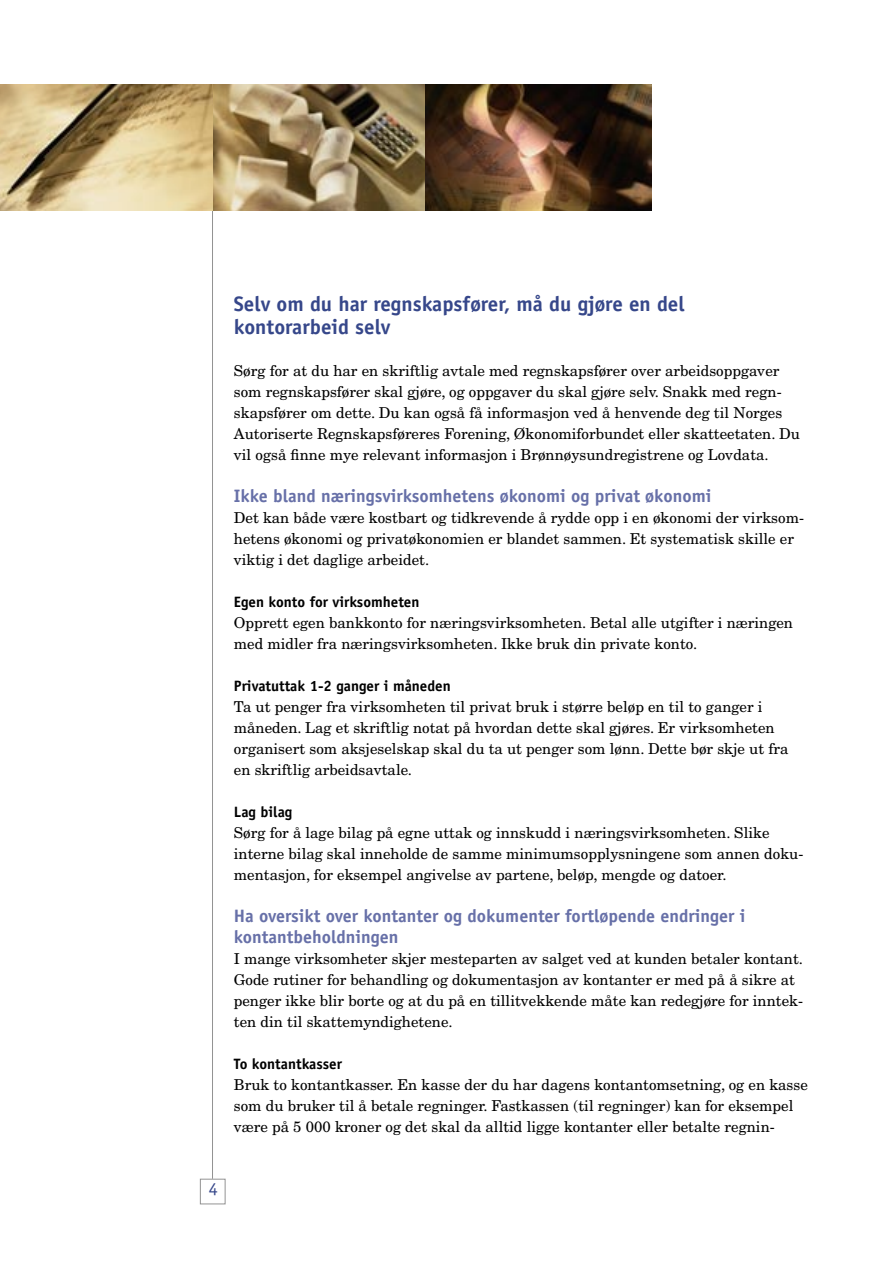
<style>
.page{position:relative;width:893px;height:1263px;background:#fff}
.page>*{position:absolute;margin:0;border:0;box-sizing:border-box;transform-origin:0 0}
.Tittel{font:700 21px/22.5px "Officina Sans";color:#36478a}
.Tittel_liten{font:700 18px/21px "Officina Sans";color:#6770a8}
.t1{font:18px "Officina Sans";color:#36478a}
.Brød{font:15px/21px "New Century Schlbk";color:#000}
.Mellom{font:700 15px "Officina Sans";color:#000}
</style>
<div class="page">
<hr style="left:892px;top:0;width:1px;height:1263px;background:#f9efe3">
<hr style="left:212px;top:84px;width:1px;height:1095px;background:#939393">
<div style="left:200px;top:1179px;width:25px;height:25px;border:1px solid #939393"></div>
<img style="left:0;top:84px;width:651px;height:126px">
<p class="Tittel" style="left:234px;top:293px;width:452px">Selv om du har regnskapsfører, må du gjøre en del kontorarbeid selv</p>
<p class="Brød" style="left:234px;top:360px;width:568px">Sørg for at du har en skriftlig avtale med regnskapsfører over arbeidsoppgaver som regnskapsfører skal gjøre, og oppgaver du skal gjøre selv. Snakk med regn&shy;skapsfører om dette. Du kan også få informasjon ved å henvende deg til Norges Autoriserte Regnskapsføreres Forening, Økonomiforbundet eller skatteetaten. Du vil også finne mye relevant informasjon i Brønnøysundregistrene og Lovdata.</p>
<p class="Tittel_liten" style="left:234px;top:485px;width:479px">Ikke bland næringsvirksomhetens økonomi og privat økonomi</p>
<p class="Brød" style="left:234px;top:507px;width:572px">Det kan både være kostbart og tidkrevende å rydde opp i en økonomi der virksom&shy;hetens økonomi og privatøkonomien er blandet sammen. Et systematisk skille er viktig i det daglige arbeidet.</p>
<p class="Mellom" style="left:234px;top:592px;width:187px">Egen konto for virksomheten</p>
<p class="Brød" style="left:234px;top:612px;width:561px">Opprett egen bankkonto for næringsvirksomheten. Betal alle utgifter i næringen med midler fra næringsvirksomheten. Ikke bruk din private konto.</p>
<p class="Mellom" style="left:234px;top:676px;width:218px">Privatuttak 1-2 ganger i måneden</p>
<p class="Brød" style="left:234px;top:696px;width:556px">Ta ut penger fra virksomheten til privat bruk i større beløp en til to ganger i måneden. Lag et skriftlig notat på hvordan dette skal gjøres. Er virksomheten organisert som aksjeselskap skal du ta ut penger som lønn. Dette bør skje ut fra en skriftlig arbeidsavtale.</p>
<p class="Mellom" style="left:234px;top:802px;width:60px">Lag bilag</p>
<p class="Brød" style="left:234px;top:822px;width:571px">Sørg for å lage bilag på egne uttak og innskudd i næringsvirksomheten. Slike interne bilag skal inneholde de samme minimumsopplysningene som annen doku&shy;mentasjon, for eksempel angivelse av partene, beløp, mengde og datoer.</p>
<p class="Tittel_liten" style="left:234px;top:905px;width:513px">Ha oversikt over kontanter og dokumenter fortløpende endringer i kontantbeholdningen</p>
<p class="Brød" style="left:234px;top:948px;width:571px">I mange virksomheter skjer mesteparten av salget ved at kunden betaler kontant.<br>Gode rutiner for behandling og dokumentasjon av kontanter er med på å sikre at penger ikke blir borte og at du på en tillitvekkende måte kan redegjøre for inntek&shy;ten din til skattemyndighetene.</p>
<p class="Mellom" style="left:234px;top:1054px;width:110px">To kontantkasser</p>
<p class="Brød" style="left:234px;top:1074px;width:576px">Bruk to kontantkasser. En kasse der du har dagens kontantomsetning, og en kasse som du bruker til å betale regninger. Fastkassen (til regninger) kan for eksempel være på 5 000 kroner og det skal da alltid ligge kontanter eller betalte regnin-</p>
<p class="t1" style="left:209px;top:1178px;width:10px">4</p>
</div>
